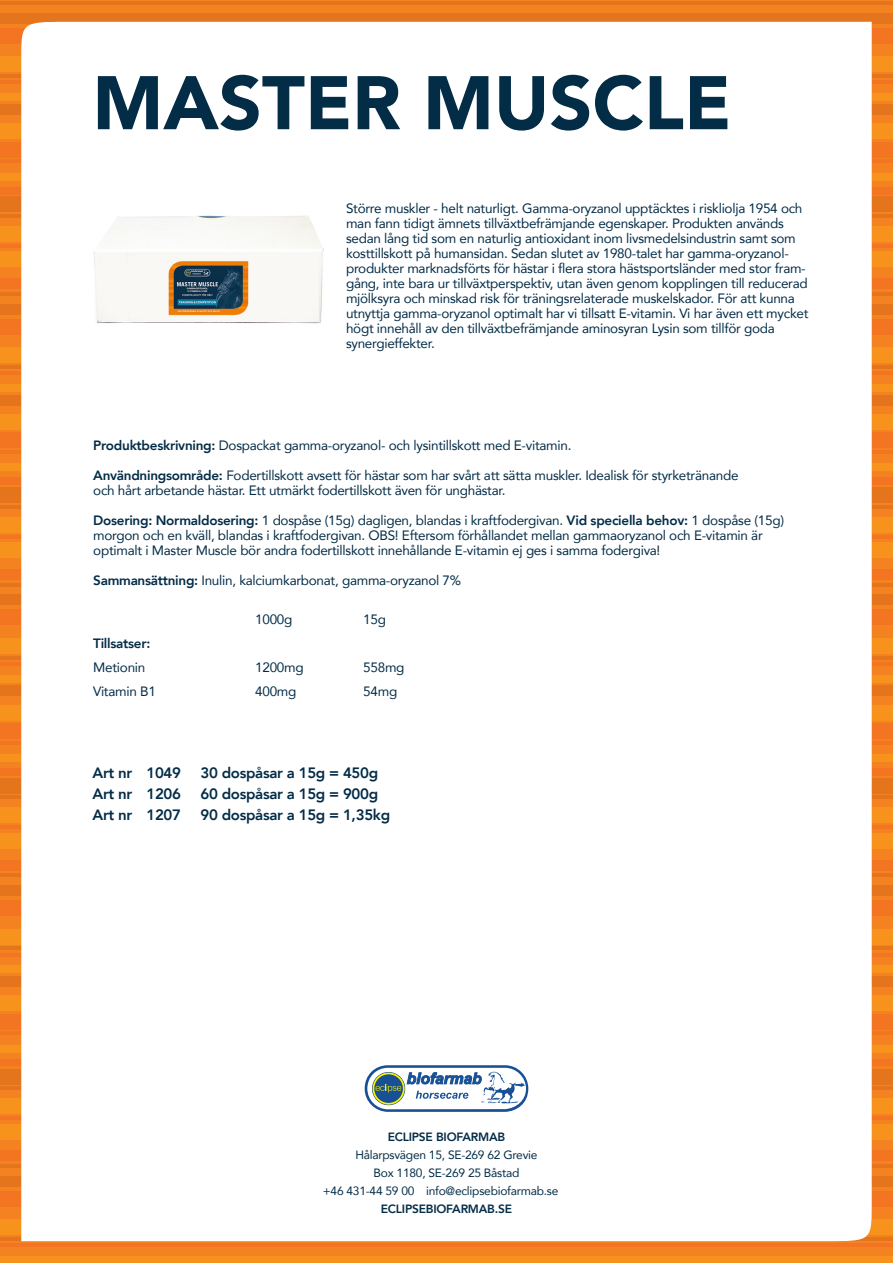
<style>
.page{position:relative;width:893px;height:1263px;background:#fff}
.page>*{position:absolute;margin:0;border:0;box-sizing:border-box;transform-origin:0 0}
.t1{font:900 75px "Avenir";color:#032c47}
.t2{font:800 15px "Avenir";letter-spacing:-.02em;color:#032c47}
.t3{font:13.5px/15px "Avenir";letter-spacing:-.02em;color:#032c47}
.t4{font:800 13.5px "Avenir";letter-spacing:-.02em;color:#032c47}
.t5{font:12px "Avenir";letter-spacing:-.02em;color:#032c47}
.t6{font:800 12px "Avenir";letter-spacing:-.02em;color:#032c47}
.s1{font-weight:800}
</style>
<div class="page">
<div style="left:0;top:0;width:893px;height:252px;background:#f58220"></div>
<hr style="left:0;top:214px;width:893px;height:4px;background:#e5751d">
<hr style="left:0;top:74px;width:893px;height:4px;background:#e5751d">
<div style="left:0;top:104px;width:893px;height:10px;background:#e5751d"></div>
<div style="left:0;top:13px;width:893px;height:11px;background:#e5751d"></div>
<div style="left:0;top:197px;width:893px;height:15px;background:#e5751d"></div>
<div style="left:0;top:94px;width:893px;height:7px;background:#f7931d"></div>
<hr style="left:0;top:159px;width:893px;height:4px;background:#f47521">
<hr style="left:0;top:81px;width:893px;height:3px;background:#f47521">
<hr style="left:0;top:244px;width:893px;height:4px;background:#f47521">
<div style="left:0;top:28px;width:893px;height:15px;background:#f47521"></div>
<div style="left:0;top:187px;width:893px;height:7px;background:#f47521"></div>
<div style="left:0;top:142px;width:893px;height:15px;background:#f47521"></div>
<hr style="left:0;top:1px;width:893px;height:4px;background:#e5751d">
<div style="left:0;top:124px;width:893px;height:15px;background:#f7931d"></div>
<div style="left:0;top:226px;width:893px;height:15px;background:#f7931d"></div>
<div style="left:0;top:57px;width:893px;height:15px;background:#f7931d"></div>
<div style="left:0;top:173px;width:893px;height:7px;background:#f7931d"></div>
<hr style="left:0;top:505px;width:893px;height:3px;background:#e5751d">
<hr style="left:0;top:365px;width:893px;height:3px;background:#e5751d">
<div style="left:0;top:395px;width:893px;height:10px;background:#e5751d"></div>
<div style="left:0;top:304px;width:893px;height:10px;background:#e5751d"></div>
<div style="left:0;top:487px;width:893px;height:15px;background:#e5751d"></div>
<div style="left:0;top:384px;width:893px;height:7px;background:#f7931d"></div>
<div style="left:0;top:278px;width:893px;height:11px;background:#f47521"></div>
<hr style="left:0;top:450px;width:893px;height:4px;background:#f47521">
<hr style="left:0;top:371px;width:893px;height:4px;background:#f47521">
<hr style="left:0;top:535px;width:893px;height:3px;background:#f47521">
<div style="left:0;top:319px;width:893px;height:15px;background:#f47521"></div>
<div style="left:0;top:478px;width:893px;height:7px;background:#f47521"></div>
<div style="left:0;top:433px;width:893px;height:15px;background:#f47521"></div>
<div style="left:0;top:252px;width:893px;height:15px;background:#f7931d"></div>
<hr style="left:0;top:292px;width:893px;height:4px;background:#e5751d">
<div style="left:0;top:414px;width:893px;height:15px;background:#f7931d"></div>
<div style="left:0;top:517px;width:893px;height:15px;background:#f7931d"></div>
<div style="left:0;top:347px;width:893px;height:16px;background:#f7931d"></div>
<div style="left:0;top:464px;width:893px;height:7px;background:#f7931d"></div>
<hr style="left:0;top:795px;width:893px;height:4px;background:#e5751d">
<hr style="left:0;top:656px;width:893px;height:3px;background:#e5751d">
<div style="left:0;top:685px;width:893px;height:11px;background:#e5751d"></div>
<div style="left:0;top:595px;width:893px;height:10px;background:#e5751d"></div>
<div style="left:0;top:778px;width:893px;height:15px;background:#e5751d"></div>
<div style="left:0;top:675px;width:893px;height:7px;background:#f7931d"></div>
<div style="left:0;top:569px;width:893px;height:10px;background:#f47521"></div>
<hr style="left:0;top:741px;width:893px;height:3px;background:#f47521">
<hr style="left:0;top:662px;width:893px;height:4px;background:#f47521">
<hr style="left:0;top:826px;width:893px;height:3px;background:#f47521">
<div style="left:0;top:610px;width:893px;height:15px;background:#f47521"></div>
<div style="left:0;top:769px;width:893px;height:7px;background:#f47521"></div>
<div style="left:0;top:723px;width:893px;height:16px;background:#f47521"></div>
<div style="left:0;top:543px;width:893px;height:15px;background:#f7931d"></div>
<hr style="left:0;top:583px;width:893px;height:3px;background:#e5751d">
<div style="left:0;top:705px;width:893px;height:15px;background:#f7931d"></div>
<div style="left:0;top:808px;width:893px;height:15px;background:#f7931d"></div>
<div style="left:0;top:638px;width:893px;height:15px;background:#f7931d"></div>
<div style="left:0;top:755px;width:893px;height:7px;background:#f7931d"></div>
<hr style="left:0;top:1086px;width:893px;height:4px;background:#e5751d">
<hr style="left:0;top:946px;width:893px;height:4px;background:#e5751d">
<div style="left:0;top:976px;width:893px;height:11px;background:#e5751d"></div>
<div style="left:0;top:885px;width:893px;height:11px;background:#e5751d"></div>
<div style="left:0;top:1069px;width:893px;height:15px;background:#e5751d"></div>
<div style="left:0;top:966px;width:893px;height:7px;background:#f7931d"></div>
<div style="left:0;top:860px;width:893px;height:10px;background:#f47521"></div>
<hr style="left:0;top:1032px;width:893px;height:3px;background:#f47521">
<hr style="left:0;top:953px;width:893px;height:3px;background:#f47521">
<hr style="left:0;top:1116px;width:893px;height:4px;background:#f47521">
<div style="left:0;top:900px;width:893px;height:15px;background:#f47521"></div>
<div style="left:0;top:1059px;width:893px;height:7px;background:#f47521"></div>
<div style="left:0;top:1014px;width:893px;height:15px;background:#f47521"></div>
<div style="left:0;top:833px;width:893px;height:15px;background:#f7931d"></div>
<hr style="left:0;top:873px;width:893px;height:4px;background:#e5751d">
<div style="left:0;top:996px;width:893px;height:15px;background:#f7931d"></div>
<div style="left:0;top:1099px;width:893px;height:15px;background:#f7931d"></div>
<div style="left:0;top:929px;width:893px;height:15px;background:#f7931d"></div>
<div style="left:0;top:1045px;width:893px;height:7px;background:#f7931d"></div>
<svg style="left:0;top:1139px;width:893px;height:118px;background:#f58322"></svg>
<hr style="left:0;top:1237px;width:893px;height:4px;background:#e5751d">
<div style="left:0;top:1176px;width:893px;height:10px;background:#e5751d"></div>
<div style="left:0;top:1257px;width:893px;height:6px;background:#f7931d"></div>
<div style="left:0;top:1151px;width:893px;height:10px;background:#f47521"></div>
<hr style="left:0;top:1244px;width:893px;height:3px;background:#f47521">
<div style="left:0;top:1191px;width:893px;height:15px;background:#f47521"></div>
<div style="left:0;top:1124px;width:893px;height:15px;background:#f7931d"></div>
<hr style="left:0;top:1164px;width:893px;height:4px;background:#e5751d">
<div style="left:0;top:1220px;width:893px;height:15px;background:#f7931d"></div>
<div style="left:19px;top:22px;width:855px;height:1219px;background:#fff"></div>
<svg style="left:365px;top:1065px;width:163px;height:47px;background:#afc2d3"></svg>
<img style="left:94px;top:200px;width:230px;height:144px">
<p class="t1" style="left:92px;top:39px;width:640px">MASTER MUSCLE</p>
<p class="t3" style="left:346px;top:201px;width:458px">Större muskler - helt naturligt. Gamma-oryzanol upptäcktes i riskliolja 1954 och man fann tidigt ämnets tillväxtbefrämjande egenskaper. Produkten används sedan lång tid som en naturlig antioxidant inom livsmedelsindustrin samt som kosttillskott på humansidan. Sedan slutet av 1980-talet har gamma-oryzanol-</p>
<p class="t3" style="left:346px;top:261px;width:464px">produkter marknadsförts för hästar i flera stora hästsportsländer med stor fram&shy;gång, inte bara ur tillväxtperspektiv, utan även genom kopplingen till reducerad mjölksyra och minskad risk för träningsrelaterade muskelskador. För att kunna utnyttja gamma-oryzanol optimalt har vi tillsatt E-vitamin. Vi har även ett mycket högt innehåll av den tillväxtbefrämjande aminosyran Lysin som tillför goda synergieffekter.</p>
<p class="t3" style="left:93px;top:437px;width:480px"><span class="s1">Produktbeskrivning:</span> Dospackat gamma-oryzanol- och lysintillskott med E-vitamin.</p>
<p class="t3" style="left:93px;top:467px;width:647px"><span class="s1">Användningsområde:</span> Fodertillskott avsett för hästar som har svårt att sätta muskler. Idealisk för styrketränande</p>
<p class="t3" style="left:93px;top:482px;width:414px">och hårt arbetande hästar. Ett utmärkt fodertillskott även för unghästar.</p>
<p class="t3" style="left:93px;top:512px;width:692px"><span class="s1">Dosering: Normaldosering:</span> 1 dospåse (15g) dagligen, blandas i kraftfodergivan. <span class="s1">Vid speciella behov:</span> 1 dospåse (15g) morgon och en kväll, blandas i kraftfodergivan. OBS! Eftersom förhållandet mellan gammaoryzanol och E-vitamin är</p>
<p class="t3" style="left:93px;top:542px;width:569px">optimalt i Master Muscle bör andra fodertillskott innehållande E-vitamin ej ges i samma fodergiva!</p>
<p class="t3" style="left:93px;top:572px;width:369px"><span class="s1">Sammansättning:</span> Inulin, kalciumkarbonat, gamma-oryzanol 7%</p>
<p class="t3" style="left:255px;top:611px;width:39px">1000g</p>
<p class="t3" style="left:363px;top:611px;width:24px">15g</p>
<p class="t4" style="left:93px;top:633px;width:59px">Tillsatser:</p>
<p class="t3" style="left:93px;top:659px;width:54px">Metionin</p>
<p class="t3" style="left:255px;top:659px;width:50px">1200mg</p>
<p class="t3" style="left:363px;top:659px;width:43px">558mg</p>
<p class="t3" style="left:93px;top:683px;width:64px">Vitamin B1</p>
<p class="t3" style="left:255px;top:683px;width:43px">400mg</p>
<p class="t3" style="left:363px;top:683px;width:35px">54mg</p>
<p class="t2" style="left:92px;top:761px;width:90px">Art nr 1049</p>
<p class="t2" style="left:200px;top:761px;width:179px">30 dospåsar a 15g = 450g</p>
<p class="t2" style="left:92px;top:782px;width:90px">Art nr 1206</p>
<p class="t2" style="left:200px;top:782px;width:179px">60 dospåsar a 15g = 900g</p>
<p class="t2" style="left:92px;top:803px;width:90px">Art nr 1207</p>
<p class="t2" style="left:200px;top:803px;width:191px">90 dospåsar a 15g = 1,35kg</p>
<p class="t6" style="left:388px;top:1127px;width:119px">ECLIPSE BIOFARMAB</p>
<p class="t5" style="left:355px;top:1145px;width:184px">Hålarpsvägen 15, SE-269 62 Grevie</p>
<p class="t5" style="left:374px;top:1163px;width:147px">Box 1180, SE-269 25 Båstad</p>
<p class="t5" style="left:323px;top:1181px;width:237px">+46 431-44 59 00 info@eclipsebiofarmab.se</p>
<p class="t6" style="left:381px;top:1199px;width:133px">ECLIPSEBIOFARMAB.SE</p>
</div>
